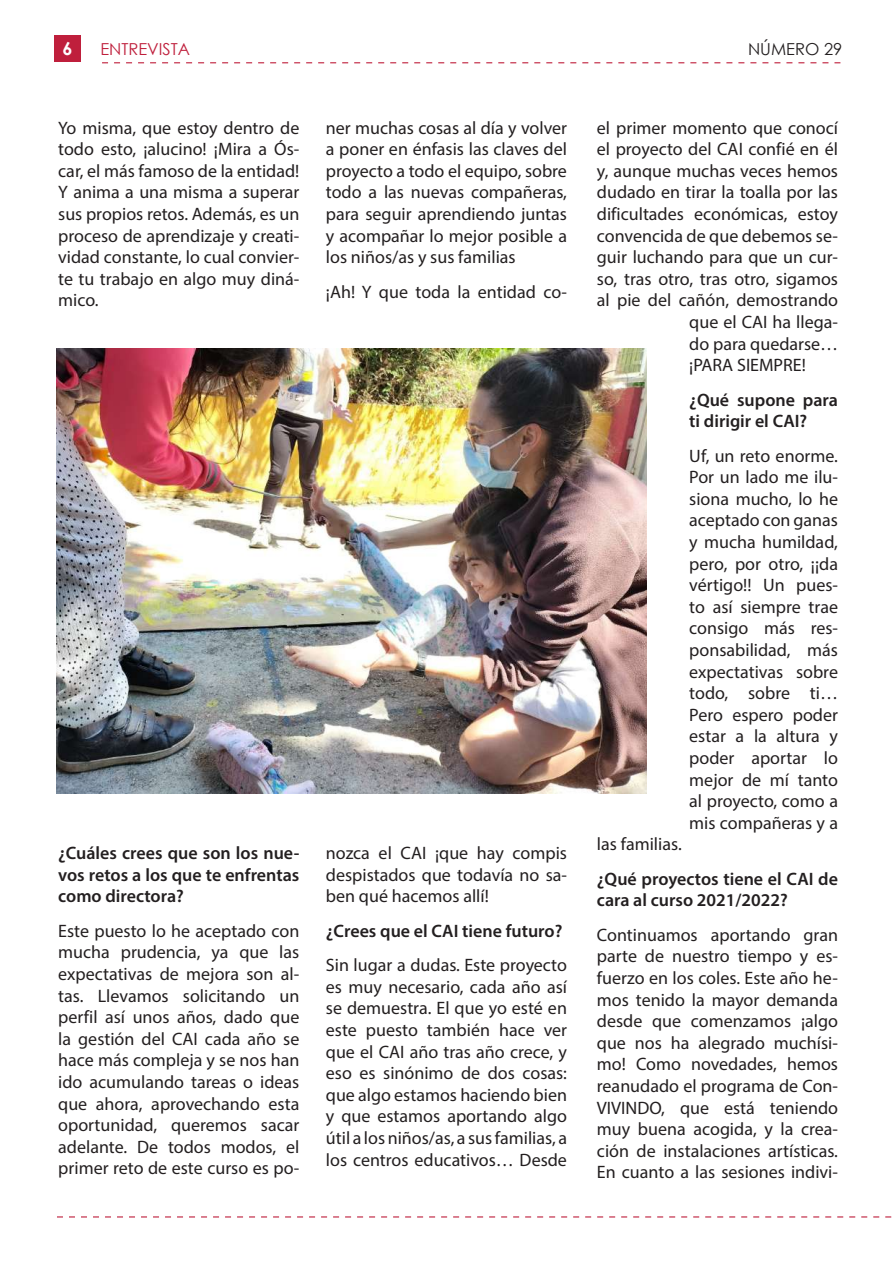
<style>
.page{position:relative;width:893px;height:1263px;background:#fff}
.page>*{position:absolute;margin:0;border:0;box-sizing:border-box;transform-origin:0 0}
.t1{font:18px/21.6px "Myriad Pro";color:#231f20;text-align:justify}
.t2{font:600 18px/21.6px "Myriad Pro";color:#231f20}
.t3{font:700 18px "Century Gothic";color:#fff}
.t4{font:16.5px "Century Gothic";color:#bf1f3c}
.t5{font:16.5px "Century Gothic";color:#231f20}
</style>
<div class="page">
<svg style="left:57px;top:1216px;width:835px;height:1px"></svg>
<svg style="left:102px;top:62px;width:738px;height:1px"></svg>
<div style="left:54px;top:35px;width:27px;height:27px;background:#bf1f3c"></div>
<img style="left:57px;top:349px;width:590px;height:444px">
<p class="t3" style="left:63px;top:35px;width:12px">6</p>
<p class="t4" style="left:100px;top:37px;width:91px">ENTREVISTA</p>
<p class="t5" style="left:748px;top:37px;width:96px">NÚMERO 29</p>
<p class="t1" style="left:58px;top:117px;width:243px">Yo misma, que estoy dentro de todo esto, ¡alucino! ¡Mira a Ós&shy;car, el más famoso de la entidad!<br>Y anima a una misma a superar sus propios retos. Además, es un proceso de aprendizaje y creati&shy;vidad constante, lo cual convier&shy;te tu trabajo en algo muy diná&shy;mico.</p>
<p class="t1" style="left:326px;top:117px;width:243px">ner muchas cosas al día y volver a poner en énfasis las claves del proyecto a todo el equipo, sobre todo a las nuevas compañeras, para seguir aprendiendo juntas y acompañar lo mejor posible a los niños/as y sus familias</p>
<p class="t1" style="left:326px;top:280px;width:243px">¡Ah! Y que toda la entidad co-</p>
<p class="t2" style="left:58px;top:842px;width:243px;text-align:justify">¿Cuáles crees que son los nue&shy;vos retos a los que te enfrentas como directora?</p>
<p class="t1" style="left:58px;top:920px;width:243px">Este puesto lo he aceptado con mucha prudencia, ya que las expectativas de mejora son al&shy;tas. Llevamos solicitando un perfil así unos años, dado que la gestión del CAI cada año se hace más compleja y se nos han ido acumulando tareas o ideas que ahora, aprovechando esta oportunidad, queremos sacar adelante. De todos modos, el primer reto de este curso es po-</p>
<p class="t1" style="left:326px;top:842px;width:243px">nozca el CAI ¡que hay compis despistados que todavía no sa&shy;ben qué hacemos allí!</p>
<p class="t2" style="left:326px;top:919px;width:238px">¿Crees que el CAI tiene futuro?</p>
<p class="t1" style="left:326px;top:954px;width:243px">Sin lugar a dudas. Este proyecto es muy necesario, cada año así se demuestra. El que yo esté en este puesto también hace ver que el CAI año tras año crece, y eso es sinónimo de dos cosas: que algo estamos haciendo bien y que estamos aportando algo útil a los niños/as, a sus familias, a los centros educativos… Desde</p>
<p class="t1" style="left:597px;top:117px;width:243px">el primer momento que conocí</p>
<p class="t1" style="left:597px;top:138px;width:243px">el proyecto del CAI confié en él</p>
<p class="t1" style="left:597px;top:160px;width:243px">y, aunque muchas veces hemos</p>
<p class="t1" style="left:597px;top:181px;width:243px">dudado en tirar la toalla por las</p>
<p class="t1" style="left:597px;top:203px;width:243px">dificultades económicas, estoy</p>
<p class="t1" style="left:597px;top:225px;width:243px">convencida de que debemos se-</p>
<p class="t1" style="left:597px;top:246px;width:243px">guir luchando para que un cur-</p>
<p class="t1" style="left:597px;top:268px;width:243px">so, tras otro, tras otro, sigamos</p>
<p class="t1" style="left:597px;top:289px;width:243px">al pie del cañón, demostrando</p>
<p class="t1" style="left:689px;top:311px;width:150px">que el CAI ha llega-</p>
<p class="t1" style="left:689px;top:333px;width:150px">do para quedarse…</p>
<p class="t1" style="left:689px;top:354px;width:118px">¡PARA SIEMPRE!</p>
<p class="t2" style="left:689px;top:388px;width:150px">¿Qué supone para ti dirigir el CAI?</p>
<p class="t1" style="left:689px;top:444px;width:150px">Uf, un reto enorme.<br>Por un lado me ilu&shy;siona mucho, lo he aceptado con ganas y mucha humildad, pero, por otro, ¡¡da vértigo!! Un pues&shy;to así siempre trae consigo más res&shy;ponsabilidad, más expectativas sobre todo, sobre ti… Pero espero poder estar a la altura y poder aportar lo mejor de mí tanto al proyecto, como a mis compañeras y a</p>
<p class="t1" style="left:597px;top:833px;width:86px">las familias.</p>
<p class="t2" style="left:597px;top:867px;width:243px">¿Qué proyectos tiene el CAI de cara al curso 2021/2022?</p>
<p class="t1" style="left:597px;top:924px;width:243px">Continuamos aportando gran parte de nuestro tiempo y es&shy;fuerzo en los coles. Este año he&shy;mos tenido la mayor demanda desde que comenzamos ¡algo que nos ha alegrado muchísi&shy;mo! Como novedades, hemos reanudado el programa de Con-VIVINDO, que está teniendo muy buena acogida, y la crea&shy;ción de instalaciones artísticas.<br>En cuanto a las sesiones indivi-</p>
</div>
